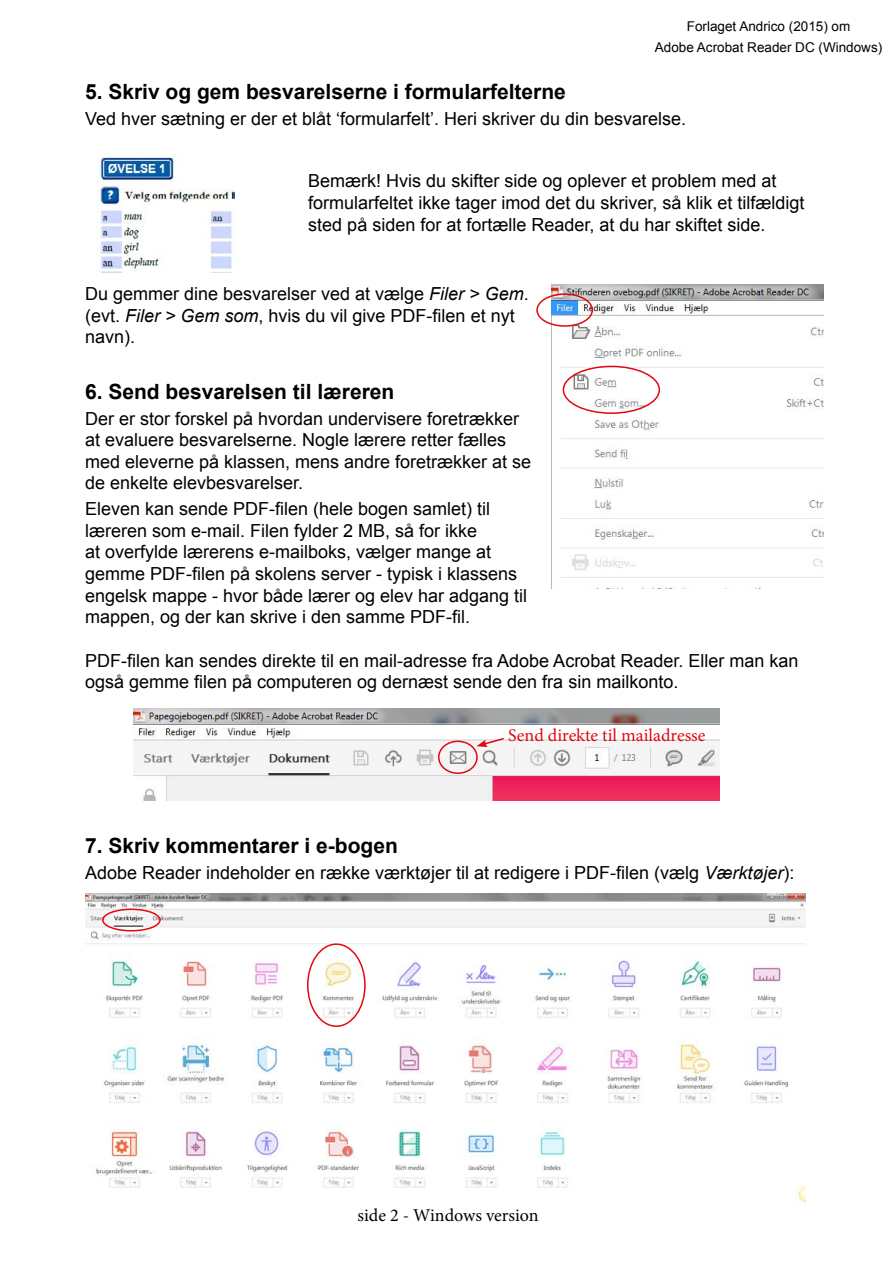
<style>
.page{position:relative;width:893px;height:1263px;background:#fff}
.page>*{position:absolute;margin:0;border:0;box-sizing:border-box;transform-origin:0 0}
.t1{font:700 21px "Arial";color:#000}
.t2{font:18px/21.6px "Arial";color:#000}
.t3{font:18px "Minion Pro";color:#e30613}
.t4{font:18px "Minion Pro";color:#000}
.t5{font:13.5px/20.4px "Arial";color:#000;text-align:center}
.s1{font-style:italic}
</style>
<div class="page">
<img style="left:97px;top:154px;width:137px;height:118px">
<img style="left:552px;top:284px;width:272px;height:304px">
<div style="left:536px;top:293px;width:57px;height:34px;border:2px solid #e30613;border-radius:50%"></div>
<div style="left:563px;top:366px;width:97px;height:48px;border:2px solid #e30613;border-radius:50%"></div>
<img style="left:134px;top:709px;width:585px;height:92px">
<div style="left:438px;top:740px;width:40px;height:34px;border:2px solid #e30613;border-radius:50%"></div>
<svg style="left:476px;top:737px;width:30px;height:10px"></svg>
<img style="left:85px;top:894px;width:720px;height:309px">
<div style="left:307px;top:943px;width:59px;height:84px;border:2px solid #e30613;border-radius:50%"></div>
<div style="left:102px;top:908px;width:59px;height:23px;border:2px solid #e30613;border-radius:50%"></div>
<p class="t5" style="left:655px;top:16px;width:229px">Forlaget Andrico (2015) om<br>Adobe Acrobat Reader DC (Windows)</p>
<p class="t1" style="left:85px;top:78px;width:482px">5. Skriv og gem besvarelserne i formularfelterne</p>
<p class="t2" style="left:85px;top:108px;width:603px">Ved hver sætning er der et blåt ‘formularfelt’. Heri skriver du din besvarelse.</p>
<p class="t2" style="left:308px;top:171px;width:498px">Bemærk! Hvis du skifter side og oplever et problem med at formularfeltet ikke tager imod det du skriver, så klik et tilfældigt sted på siden for at fortælle Reader, at du har skiftet side.</p>
<p class="t2" style="left:85px;top:283px;width:445px">Du gemmer dine besvarelser ved at vælge <span class="s1">Filer &gt; Gem</span>. (evt. <span class="s1">Filer &gt; Gem som</span>, hvis du vil give PDF-filen et nyt navn).</p>
<p class="t1" style="left:85px;top:377px;width:311px">6. Send besvarelsen til læreren</p>
<p class="t2" style="left:85px;top:408px;width:448px">Der er stor forskel på hvordan undervisere foretrækker at evaluere besvarelserne. Nogle lærere retter fælles med eleverne på klassen, mens andre foretrækker at se de enkelte elevbesvarelser.</p>
<p class="t2" style="left:85px;top:498px;width:444px">Eleven kan sende PDF-filen (hele bogen samlet) til læreren som e-mail. Filen fylder 2 MB, så for ikke<br>at overfylde lærerens e-mailboks, vælger mange at gemme PDF-filen på skolens server - typisk i klassens engelsk mappe - hvor både lærer og elev har adgang til mappen, og der kan skrive i den samme PDF-fil.</p>
<p class="t2" style="left:85px;top:649px;width:715px">PDF-filen kan sendes direkte til en mail-adresse fra Adobe Acrobat Reader. Eller man kan også gemme filen på computeren og dernæst sende den fra sin mailkonto.</p>
<p class="t3" style="left:508px;top:723px;width:199px">Send direkte til mailadresse</p>
<p class="t1" style="left:85px;top:832px;width:314px">7. Skriv kommentarer i e-bogen</p>
<p class="t2" style="left:85px;top:862px;width:711px">Adobe Reader indeholder en række værktøjer til at redigere i PDF-filen (vælg <span class="s1">Værktøjer</span>):</p>
<p class="t4" style="left:357px;top:1203px;width:183px">side 2 - Windows version</p>
</div>
